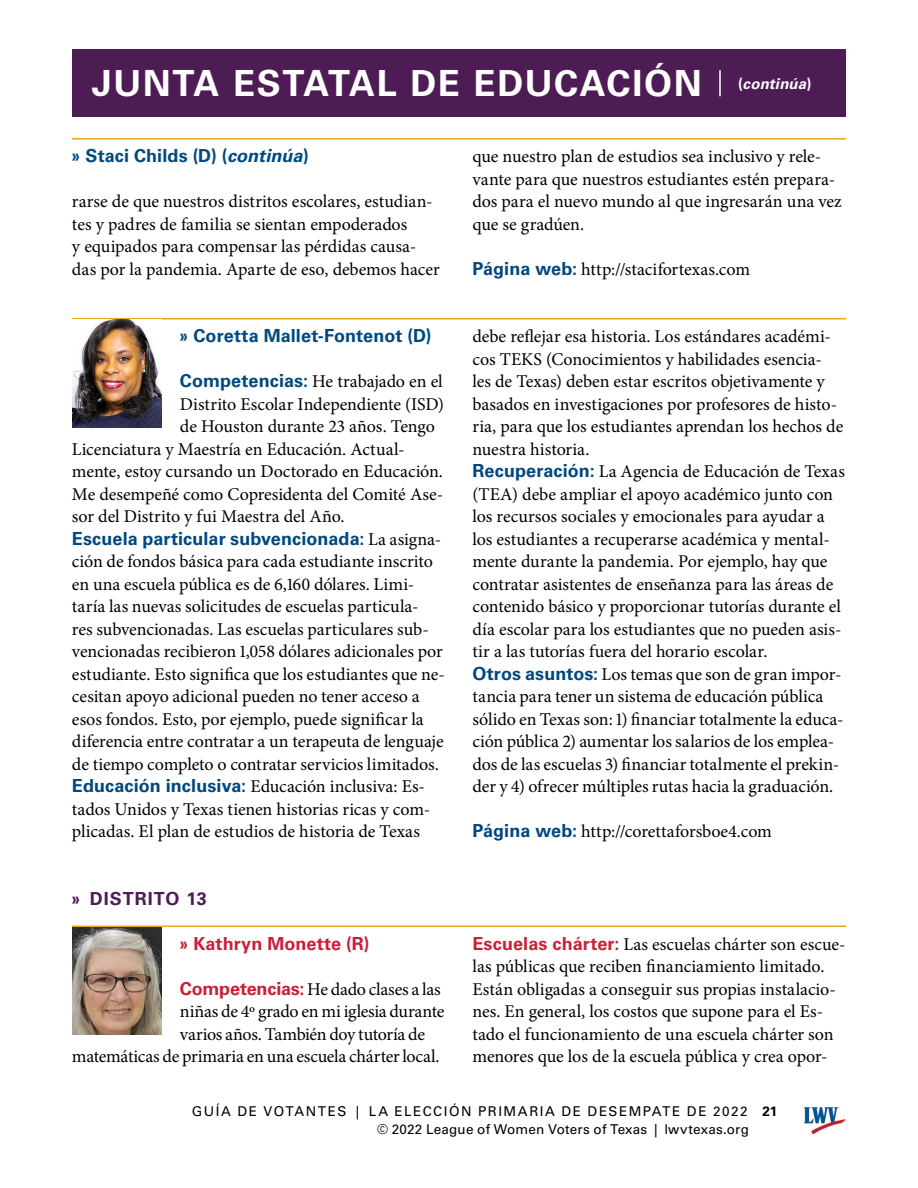
<style>
.page{position:relative;width:918px;height:1188px;background:#fff}
.page>*{position:absolute;margin:0;border:0;box-sizing:border-box;transform-origin:0 0}
.t1{font:700 36px "Univers LT Std";letter-spacing:.04em;color:#fff}
.t2{font:18px/22.5px "Minion Pro";letter-spacing:-.005em;color:#000}
.t3{font:700 18px "Univers LT Std";letter-spacing:.005em;color:#004880}
.t4{font:700 18px "Univers LT Std";letter-spacing:.005em;color:#cb1f36}
.t5{font:700 18px "Univers LT Std";letter-spacing:.055em;color:#4e1c54}
.t6{font:italic 700 15px "Univers LT Std";letter-spacing:.01em;color:#fff}
.t7{font:13.5px/18px "Univers LT Std";letter-spacing:.09em;color:#000}
.s1{font-style:normal}
.s2{font-stretch:condensed}
.s3{font-style:italic}
.s4{font-family:"Univers LT Std";font-weight:700;color:#004880}
.s5{font-family:"Minion Pro";font-weight:400;color:#000}
.s6{font-family:"Univers LT Std";font-weight:700;color:#cb1f36}
.s7{font-weight:700}
</style>
<div class="page">
<img style="left:804px;top:1107px;width:42px;height:27px">
<hr style="left:72px;top:138px;width:774px;height:2px;background:#e9a71e">
<hr style="left:72px;top:318px;width:774px;height:2px;background:#e9a71e">
<hr style="left:72px;top:926px;width:774px;height:1px;background:#e9a71e">
<div style="left:72px;top:50px;width:774px;height:67px;background:#4e1c54"></div>
<hr style="left:719px;top:70px;width:2px;height:26px;background:#fff">
<img style="left:72px;top:320px;width:90px;height:108px">
<img style="left:72px;top:927px;width:90px;height:108px">
<h1 class="t1" style="left:92px;top:63px;width:612px">JUNTA ESTATAL DE EDUCACIÓN</h1>
<p class="t6" style="left:738px;top:75px;width:75px"><span class="s1">(</span>continúa<span class="s1">)</span></p>
<p class="t3" style="left:72px;top:145px;width:238px"><span class="s2">»</span> Staci Childs (D) (<span class="s3">continúa</span>)</p>
<p class="t2" style="left:72px;top:190px;width:369px">rarse de que nuestros distritos escolares, estudian&shy;tes y padres de familia se sientan empoderados<br>y equipados para compensar las pérdidas causa&shy;das por la pandemia. Aparte de eso, debemos hacer</p>
<p class="t3" style="left:180px;top:325px;width:253px"><span class="s2">»</span> Coretta Mallet-Fontenot (D)</p>
<p class="t2" style="left:180px;top:370px;width:264px"><span class="s4">Competencias:</span> He trabajado en el</p>
<p class="t2" style="left:180px;top:393px;width:266px">Distrito Escolar Independiente (ISD)</p>
<p class="t2" style="left:180px;top:415px;width:256px">de Houston durante 23 años. Tengo</p>
<p class="t2" style="left:72px;top:438px;width:334px">Licenciatura y Maestría en Educación. Actual-</p>
<p class="t2" style="left:72px;top:460px;width:373px">mente, estoy cursando un Doctorado en Educación.</p>
<p class="t2" style="left:72px;top:483px;width:373px">Me desempeñé como Copresidenta del Comité Ase-</p>
<p class="t2" style="left:72px;top:505px;width:274px">sor del Distrito y fui Maestra del Año.</p>
<p class="t3" style="left:72px;top:528px;width:371px">Escuela particular subvencionada: <span class="s5">La asigna-</span></p>
<p class="t2" style="left:72px;top:550px;width:374px">ción de fondos básica para cada estudiante inscrito en una escuela pública es de 6,160 dólares. Limi&shy;taría las nuevas solicitudes de escuelas particula-<br>res subvencionadas. Las escuelas particulares sub&shy;vencionadas recibieron 1,058 dólares adicionales por estudiante. Esto significa que los estudiantes que ne&shy;cesitan apoyo adicional pueden no tener acceso a esos fondos. Esto, por ejemplo, puede significar la diferencia entre contratar a un terapeuta de lenguaje de tiempo completo o contratar servicios limitados.<br><span class="s4">Educación inclusiva:</span> Educación inclusiva: Es&shy;tados Unidos y Texas tienen historias ricas y com&shy;plicadas. El plan de estudios de historia de Texas</p>
<p class="t5" style="left:72px;top:888px;width:136px"><span class="s2">»</span> DISTRITO 13</p>
<p class="t4" style="left:180px;top:933px;width:191px"><span class="s2">»</span> Kathryn Monette (R)</p>
<p class="t2" style="left:180px;top:978px;width:262px"><span class="s6">Competencias:</span> He dado clases a las</p>
<p class="t2" style="left:180px;top:1000px;width:266px">niñas de 4º grado en mi iglesia durante</p>
<p class="t2" style="left:180px;top:1023px;width:247px">varios años. También doy tutoría de</p>
<p class="t2" style="left:72px;top:1045px;width:369px">matemáticas de primaria en una escuela chárter local.</p>
<p class="t2" style="left:472px;top:145px;width:371px">que nuestro plan de estudios sea inclusivo y rele&shy;vante para que nuestros estudiantes estén prepara&shy;dos para el nuevo mundo al que ingresarán una vez que se gradúen.</p>
<p class="t2" style="left:472px;top:258px;width:279px"><span class="s4">Página web:</span> http://stacifortexas.com</p>
<p class="t2" style="left:472px;top:325px;width:374px">debe reflejar esa historia. Los estándares académi&shy;cos TEKS (Conocimientos y habilidades esencia-<br>les de Texas) deben estar escritos objetivamente y basados en investigaciones por profesores de histo&shy;ria, para que los estudiantes aprendan los hechos de nuestra historia.<br><span class="s4">Recuperación:</span> La Agencia de Educación de Texas (TEA) debe ampliar el apoyo académico junto con los recursos sociales y emocionales para ayudar a los estudiantes a recuperarse académica y mental&shy;mente durante la pandemia. Por ejemplo, hay que contratar asistentes de enseñanza para las áreas de contenido básico y proporcionar tutorías durante el día escolar para los estudiantes que no pueden asis&shy;tir a las tutorías fuera del horario escolar.<br><span class="s4">Otros asuntos:</span> Los temas que son de gran impor&shy;tancia para tener un sistema de educación pública sólido en Texas son: 1) financiar totalmente la educa&shy;ción pública 2) aumentar los salarios de los emplea&shy;dos de las escuelas 3) financiar totalmente el prekin&shy;der y 4) ofrecer múltiples rutas hacia la graduación.</p>
<p class="t2" style="left:472px;top:820px;width:301px"><span class="s4">Página web:</span> http://corettaforsboe4.com</p>
<p class="t2" style="left:472px;top:933px;width:375px"><span class="s6">Escuelas chárter:</span> Las escuelas chárter son escue&shy;las públicas que reciben financiamiento limitado.<br>Están obligadas a conseguir sus propias instalacio&shy;nes. En general, los costos que supone para el Es&shy;tado el funcionamiento de una escuela chárter son menores que los de la escuela pública y crea opor-</p>
<p class="t7" style="left:377px;top:1102px;width:401px;text-indent:-185px">GUÍA DE VOTANTES | LA ELECCIÓN PRIMARIA DE DESEMPATE DE 2022 <span class="s7">21 </span>© 2022 League of Women Voters of Texas | lwvtexas.org</p>
</div>
